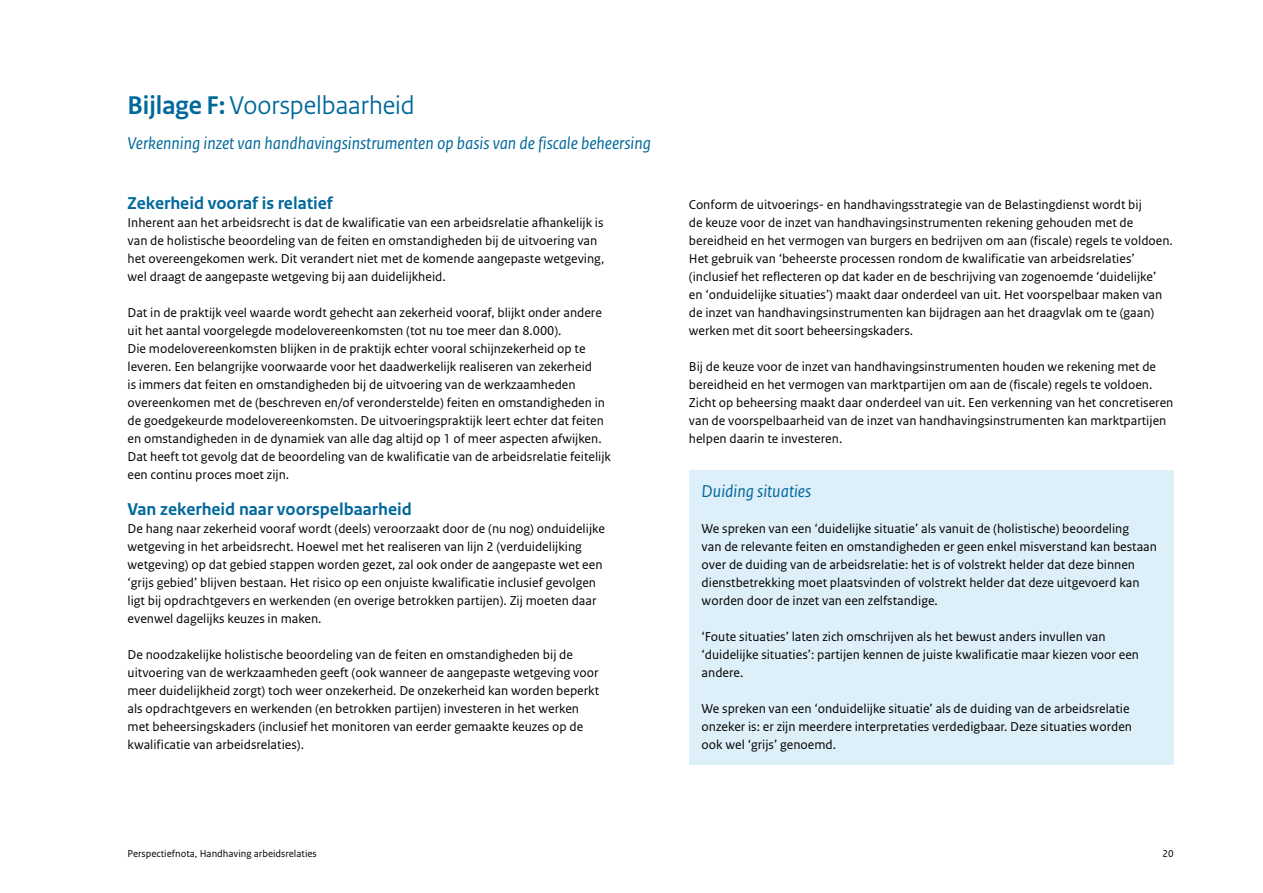
<style>
.page{position:relative;width:1263px;height:893px;background:#fff}
.page>*{position:absolute;margin:0;border:0;box-sizing:border-box;transform-origin:0 0}
.H2_Bijlage{font:27px "Rijksoverheid Sans Heading";color:#01689b}
.H3_Tussenkop_italic{font:italic 18px "Rijksoverheid Sans Text";color:#01689b}
.H4_Paragraaf_Bijl{font:700 18px "Rijksoverheid Sans Text";color:#01689b}
.H4_KADER_kop_italic{font:italic 18px "Rijksoverheid Sans Text";color:#01689b}
.Body_witregel{font:13.5px/18px "Rijksoverheid Sans Text";color:#000}
.Body{font:13.5px/18px "Rijksoverheid Sans Text";color:#000}
.KADER_Body_witregel{font:13.5px/18px "Rijksoverheid Sans Text";color:#000}
.t1{font:10.5px "Rijksoverheid Sans Text";color:#000}
.s1{font-weight:700}
</style>
<div class="page">
<div style="left:689px;top:470px;width:485px;height:44px;background:#ddeff8"></div>
<div style="left:689px;top:510px;width:485px;height:111px;background:#ddeff8"></div>
<div style="left:689px;top:618px;width:485px;height:75px;background:#ddeff8"></div>
<div style="left:689px;top:690px;width:485px;height:75px;background:#ddeff8"></div>
<h2 class="H2_Bijlage" style="left:128px;top:89px;width:289px"><span class="s1">Bijlage F:</span> Voorspelbaarheid</h2>
<h3 class="H3_Tussenkop_italic" style="left:128px;top:133px;width:525px">Verkenning inzet van handhavingsinstrumenten op basis van de fiscale beheersing</h3>
<h4 class="H4_Paragraaf_Bijl" style="left:128px;top:193px;width:207px">Zekerheid vooraf is relatief</h4>
<p class="Body" style="left:128px;top:214px;width:478px">Inherent aan het arbeidsrecht is dat de kwalificatie van een arbeidsrelatie afhankelijk is van de holistische beoordeling van de feiten en omstandigheden bij de uitvoering van het overeengekomen werk. Dit verandert niet met de komende aangepaste wetgeving, wel draagt de aangepaste wetgeving bij aan duidelijkheid.</p>
<p class="Body_witregel" style="left:128px;top:304px;width:485px">Dat in de praktijk veel waarde wordt gehecht aan zekerheid vooraf, blijkt onder andere uit het aantal voorgelegde modelovereenkomsten (tot nu toe meer dan 8.000).<br>Die modelovereenkomsten blijken in de praktijk echter vooral schijnzekerheid op te leveren. Een belangrijke voorwaarde voor het daadwerkelijk realiseren van zekerheid<br>is immers dat feiten en omstandigheden bij de uitvoering van de werkzaamheden overeenkomen met de (beschreven en/of veronderstelde) feiten en omstandigheden in de goedgekeurde modelovereenkomsten. De uitvoeringspraktijk leert echter dat feiten en omstandigheden in de dynamiek van alle dag altijd op 1 of meer aspecten afwijken.<br>Dat heeft tot gevolg dat de beoordeling van de kwalificatie van de arbeidsrelatie feitelijk een continu proces moet zijn.</p>
<h4 class="H4_Paragraaf_Bijl" style="left:128px;top:499px;width:286px">Van zekerheid naar voorspelbaarheid</h4>
<p class="Body" style="left:128px;top:520px;width:479px">De hang naar zekerheid vooraf wordt (deels) veroorzaakt door de (nu nog) onduidelijke wetgeving in het arbeidsrecht. Hoewel met het realiseren van lijn 2 (verduidelijking wetgeving) op dat gebied stappen worden gezet, zal ook onder de aangepaste wet een ‘grijs gebied’ blijven bestaan. Het risico op een onjuiste kwalificatie inclusief gevolgen ligt bij opdrachtgevers en werkenden (en overige betrokken partijen). Zij moeten daar evenwel dagelijks keuzes in maken.</p>
<p class="Body_witregel" style="left:128px;top:646px;width:473px">De noodzakelijke holistische beoordeling van de feiten en omstandigheden bij de uitvoering van de werkzaamheden geeft (ook wanneer de aangepaste wetgeving voor meer duidelijkheid zorgt) toch weer onzekerheid. De onzekerheid kan worden beperkt als opdrachtgevers en werkenden (en betrokken partijen) investeren in het werken met beheersingskaders (inclusief het monitoren van eerder gemaakte keuzes op de kwalificatie van arbeidsrelaties).</p>
<p class="Body_witregel" style="left:689px;top:196px;width:486px">Conform de uitvoerings- en handhavingsstrategie van de Belastingdienst wordt bij<br>de keuze voor de inzet van handhavingsinstrumenten rekening gehouden met de bereidheid en het vermogen van burgers en bedrijven om aan (fiscale) regels te voldoen.<br>Het gebruik van ‘beheerste processen rondom de kwalificatie van arbeidsrelaties’ (inclusief het reflecteren op dat kader en de beschrijving van zogenoemde ‘duidelijke’ en ‘onduidelijke situaties’) maakt daar onderdeel van uit. Het voorspelbaar maken van de inzet van handhavingsinstrumenten kan bijdragen aan het draagvlak om te (gaan) werken met dit soort beheersingskaders.</p>
<p class="Body_witregel" style="left:689px;top:358px;width:486px">Bij de keuze voor de inzet van handhavingsinstrumenten houden we rekening met de bereidheid en het vermogen van marktpartijen om aan de (fiscale) regels te voldoen.<br>Zicht op beheersing maakt daar onderdeel van uit. Een verkenning van het concretiseren van de voorspelbaarheid van de inzet van handhavingsinstrumenten kan marktpartijen helpen daarin te investeren.</p>
<h4 class="H4_KADER_kop_italic" style="left:702px;top:481px;width:111px">Duiding situaties</h4>
<p class="KADER_Body_witregel" style="left:702px;top:520px;width:457px">We spreken van een ‘duidelijke situatie’ als vanuit de (holistische) beoordeling<br>van de relevante feiten en omstandigheden er geen enkel misverstand kan bestaan over de duiding van de arbeidsrelatie: het is of volstrekt helder dat deze binnen dienstbetrekking moet plaatsvinden of volstrekt helder dat deze uitgevoerd kan worden door de inzet van een zelfstandige.</p>
<p class="KADER_Body_witregel" style="left:702px;top:628px;width:439px">‘Foute situaties’ laten zich omschrijven als het bewust anders invullen van ‘duidelijke situaties’: partijen kennen de juiste kwalificatie maar kiezen voor een andere.</p>
<p class="KADER_Body_witregel" style="left:702px;top:700px;width:432px">We spreken van een ‘onduidelijke situatie’ als de duiding van de arbeidsrelatie onzeker is: er zijn meerdere interpretaties verdedigbaar. Deze situaties worden ook wel ‘grijs’ genoemd.</p>
<p class="t1" style="left:128px;top:848px;width:191px">Perspectiefnota, Handhaving arbeidsrelaties</p>
<p class="t1" style="left:1162px;top:848px;width:13px">20</p>
</div>
